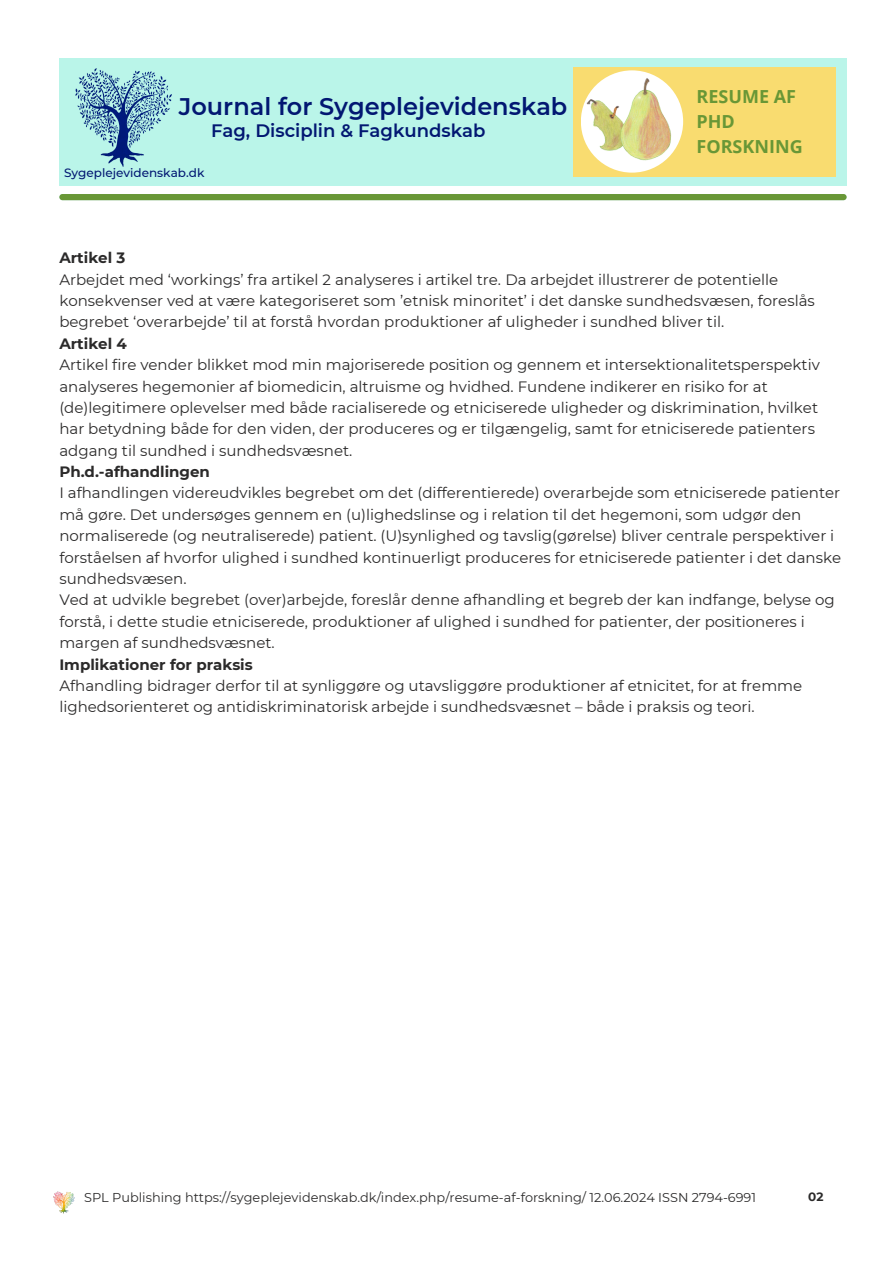
<style>
.page{position:relative;width:894px;height:1264px;background:#fff}
.page>*{position:absolute;margin:0;border:0;box-sizing:border-box;transform-origin:0 0}
.t1{font:600 24px "Montserrat";color:#021772}
.t2{font:600 18px "Montserrat";color:#021772}
.t3{font:700 18px/24.8px "Open Sans";color:#699736}
.t4{font:15px/21.5px "Montserrat";color:#2b2a2a}
.t5{font:12.9px "Montserrat";color:#2b2a2a}
.t6{font:500 12px "Montserrat";color:#021772}
.t7{font:700 12px "Montserrat";color:#2b2a2a}
.s1{font-weight:700}
</style>
<div class="page">
<div style="left:59px;top:194px;width:787px;height:6px;background:#699736"></div>
<img style="left:53px;top:1191px;width:22px;height:22px">
<div style="left:59px;top:59px;width:787px;height:127px;background:#baf5e9"></div>
<img style="left:75px;top:68px;width:97px;height:99px">
<div style="left:573px;top:67px;width:262px;height:110px;background:#f9dc70"></div>
<svg style="left:580px;top:70px;width:103px;height:103px"></svg>
<img style="left:584px;top:78px;width:95px;height:90px">
<h4 class="t1" style="left:179px;top:92px;width:390px">Journal for Sygeplejevidenskab</h4>
<h2 class="t2" style="left:211px;top:120px;width:276px">Fag, Disciplin &amp; Fagkundskab</h2>
<p class="t6" style="left:64px;top:166px;width:142px">Sygeplejevidenskab.dk</p>
<p class="t3" style="left:696px;top:84px;width:108px">RESUME AF<br>PHD<br>FORSKNING</p>
<h3 class="t4" style="left:59px;top:247px;width:783px"><span class="s1">Artikel 3<br></span>Arbejdet med ‘workings’ fra artikel 2 analyseres i artikel tre. Da arbejdet illustrerer de potentielle konsekvenser ved at være kategoriseret som ’etnisk minoritet’ i det danske sundhedsvæsen, foreslås begrebet ‘overarbejde’ til at forstå hvordan produktioner af uligheder i sundhed bliver til.<br><span class="s1">Artikel 4<br></span>Artikel fire vender blikket mod min majoriserede position og gennem et intersektionalitetsperspektiv analyseres hegemonier af biomedicin, altruisme og hvidhed. Fundene indikerer en risiko for at (de)legitimere oplevelser med både racialiserede og etniciserede uligheder og diskrimination, hvilket har betydning både for den viden, der produceres og er tilgængelig, samt for etniciserede patienters adgang til sundhed i sundhedsvæsnet.<br><span class="s1">Ph.d.-afhandlingen<br></span>I afhandlingen videreudvikles begrebet om det (differentierede) overarbejde som etniciserede patienter må gøre. Det undersøges gennem en (u)lighedslinse og i relation til det hegemoni, som udgør den normaliserede (og neutraliserede) patient. (U)synlighed og tavslig(gørelse) bliver centrale perspektiver i forståelsen af hvorfor ulighed i sundhed kontinuerligt produceres for etniciserede patienter i det danske sundhedsvæsen.<br>Ved at udvikle begrebet (over)arbejde, foreslår denne afhandling et begreb der kan indfange, belyse og forstå, i dette studie etniciserede, produktioner af ulighed i sundhed for patienter, der positioneres i margen af sundhedsvæsnet.<br><span class="s1">Implikationer for praksis<br></span>Afhandling bidrager derfor til at synliggøre og utavsliggøre produktioner af etnicitet, for at fremme lighedsorienteret og antidiskriminatorisk arbejde i sundhedsvæsnet – både i praksis og teori.</h3>
<p class="t5" style="left:84px;top:1189px;width:673px">SPL Publishing https://sygeplejevidenskab.dk/index.php/resume-af-forskning/ 12.06.2024 ISSN 2794-6991</p>
<h5 class="t7" style="left:808px;top:1189px;width:17px">02</h5>
</div>
